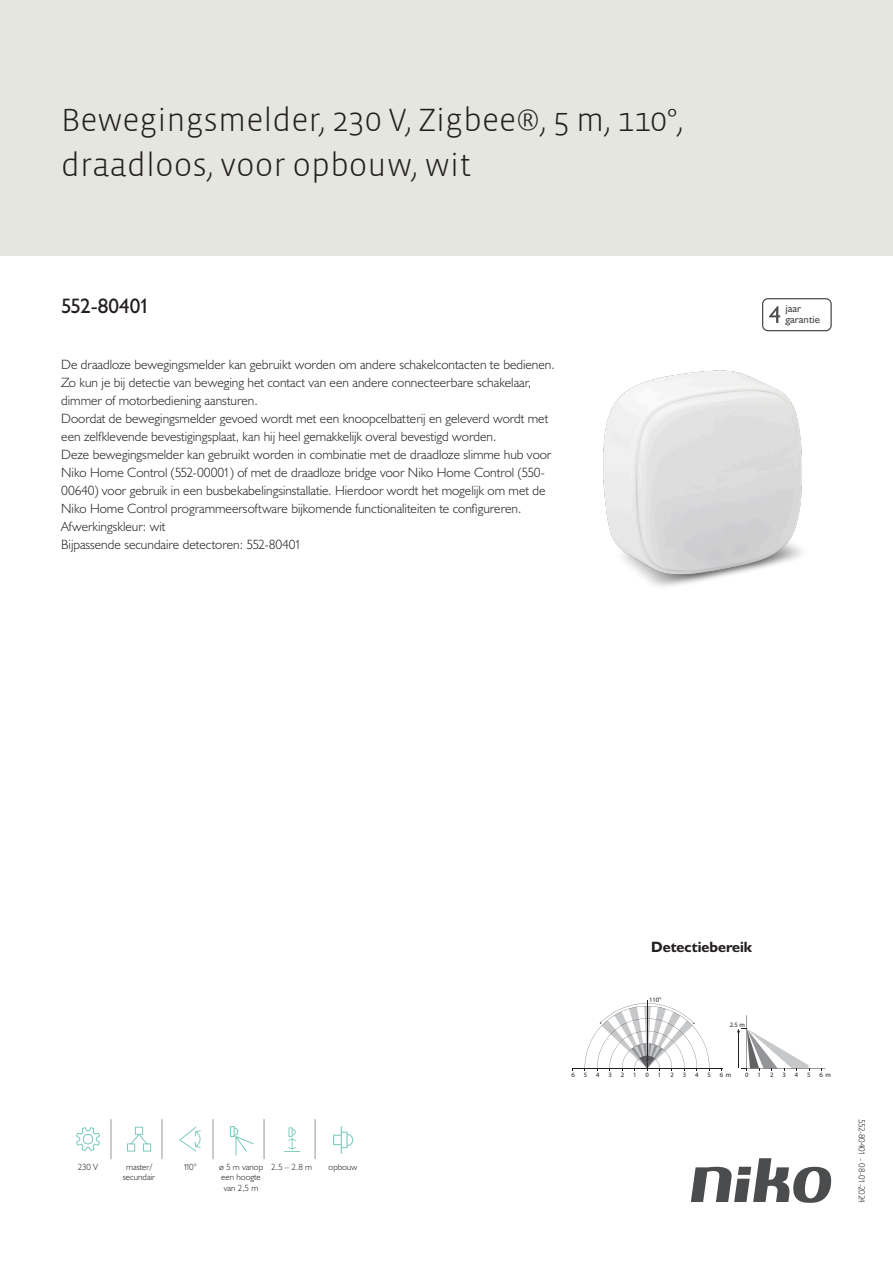
<style>
.page{position:relative;width:893px;height:1263px;background:#fff}
.page>*{position:absolute;margin:0;border:0;box-sizing:border-box;transform-origin:0 0}
.Title_datasheets{font:300 33px/45px "Vista Sans";color:#231f20}
.Article_number{font:21px "Humanist 521 BT";letter-spacing:-.02em;color:#231f20}
.Titles_parts{font:700 15px "Humanist 521 BT";color:#231f20}
.USPs{font:300 13.5px/18px "Humanist 521 BT";color:#231f20}
.t1{font:10.8px/10.8px "Humanist 521 BT";color:#4b4c4d}
.icontext{font:300 9px/10.8px "Humanist 521 BT";color:#231f20;text-align:center}
.Revision{font:300 9px "Humanist 521 BT";letter-spacing:-.05em;color:#231f20}
.t2{font:6.6px "Myriad Pro";color:#231f20}
</style>
<div class="page">
<svg style="left:691px;top:1158px;width:141px;height:45px"></svg>
<div style="left:0;top:0;width:893px;height:255px;background:#e6e6e0"></div>
<img style="left:603px;top:370px;width:199px;height:217px">
<svg style="left:76px;top:1127px;width:24px;height:24px"></svg>
<svg style="left:127px;top:1126px;width:25px;height:26px"></svg>
<svg style="left:179px;top:1126px;width:22px;height:26px"></svg>
<svg style="left:229px;top:1126px;width:25px;height:30px"></svg>
<svg style="left:333px;top:1126px;width:21px;height:28px"></svg>
<svg style="left:284px;top:1127px;width:17px;height:25px"></svg>
<hr style="left:111px;top:1119px;width:1px;height:40px;background:#939598">
<hr style="left:162px;top:1119px;width:1px;height:40px;background:#939598">
<hr style="left:213px;top:1119px;width:1px;height:40px;background:#939598">
<hr style="left:264px;top:1119px;width:1px;height:40px;background:#939598">
<hr style="left:315px;top:1119px;width:1px;height:40px;background:#939598">
<svg style="left:762px;top:298px;width:70px;height:33px"></svg>
<hr style="left:572px;top:1068px;width:150px;height:1px;background:#231f20">
<hr style="left:647px;top:1000px;width:1px;height:68px;background:#231f20">
<svg style="left:737px;top:1015px;width:88px;height:56px"></svg>
<svg style="left:584px;top:1003px;width:126px;height:68px"></svg>
<p class="Title_datasheets" style="left:61px;top:98px;width:624px">Bewegingsmelder, 230 V, Zigbee®, 5 m, 110°, draadloos, voor opbouw, wit</p>
<p class="Article_number" style="left:61px;top:293px;width:90px">552-80401</p>
<p class="t1" style="left:785px;top:303px;width:36px">jaar garantie</p>
<p class="USPs" style="left:61px;top:355px;width:495px">De draadloze bewegingsmelder kan gebruikt worden om andere schakelcontacten te bedienen.<br>Zo kun je bij detectie van beweging het contact van een andere connecteerbare schakelaar, dimmer of motorbediening aansturen.<br>Doordat de bewegingsmelder gevoed wordt met een knoopcelbatterij en geleverd wordt met een zelfklevende bevestigingsplaat, kan hij heel gemakkelijk overal bevestigd worden.<br>Deze bewegingsmelder kan gebruikt worden in combinatie met de draadloze slimme hub voor Niko Home Control (552-00001) of met de draadloze bridge voor Niko Home Control (550- 00640) voor gebruik in een busbekabelingsinstallatie. Hierdoor wordt het mogelijk om met de Niko Home Control programmeersoftware bijkomende functionaliteiten te configureren.<br>Afwerkingskleur: wit<br>Bijpassende secundaire detectoren: 552-80401</p>
<p class="icontext" style="left:78px;top:1161px;width:22px">230 V</p>
<p class="icontext" style="left:183px;top:1161px;width:15px">110°</p>
<p class="icontext" style="left:219px;top:1161px;width:46px;text-align:left">ø 5 m vanop een hoogte van 2,5 m</p>
<p class="icontext" style="left:271px;top:1161px;width:42px">2.5 – 2.8 m</p>
<p class="icontext" style="left:329px;top:1161px;width:31px">opbouw</p>
<p class="icontext" style="left:123px;top:1161px;width:34px">master/ secundair</p>
<p class="Titles_parts" style="left:651px;top:937px;width:103px">Detectiebereik</p>
<p class="t2" style="left:649px;top:995px;width:14px">110°</p>
<p class="t2" style="left:730px;top:1021px;width:17px">2.5 m</p>
<p class="t2" style="left:571px;top:1070px;width:5px">6</p>
<p class="t2" style="left:584px;top:1070px;width:5px">5</p>
<p class="t2" style="left:596px;top:1070px;width:5px">4</p>
<p class="t2" style="left:609px;top:1070px;width:5px">3</p>
<p class="t2" style="left:621px;top:1070px;width:5px">2</p>
<p class="t2" style="left:633px;top:1070px;width:5px">1</p>
<p class="t2" style="left:646px;top:1070px;width:5px">0</p>
<p class="t2" style="left:658px;top:1070px;width:5px">1</p>
<p class="t2" style="left:670px;top:1070px;width:5px">2</p>
<p class="t2" style="left:683px;top:1070px;width:5px">3</p>
<p class="t2" style="left:695px;top:1070px;width:5px">4</p>
<p class="t2" style="left:707px;top:1070px;width:5px">5</p>
<p class="t2" style="left:720px;top:1070px;width:13px">6 m</p>
<p class="t2" style="left:745px;top:1070px;width:5px">0</p>
<p class="t2" style="left:758px;top:1070px;width:5px">1</p>
<p class="t2" style="left:770px;top:1070px;width:5px">2</p>
<p class="t2" style="left:782px;top:1070px;width:5px">3</p>
<p class="t2" style="left:795px;top:1070px;width:5px">4</p>
<p class="t2" style="left:807px;top:1070px;width:5px">5</p>
<p class="t2" style="left:819px;top:1070px;width:13px">6 m</p>
<p class="Revision" style="left:868px;top:1119px;width:85px;rotate:90deg">552-80401 - 08-01-2024</p>
</div>
